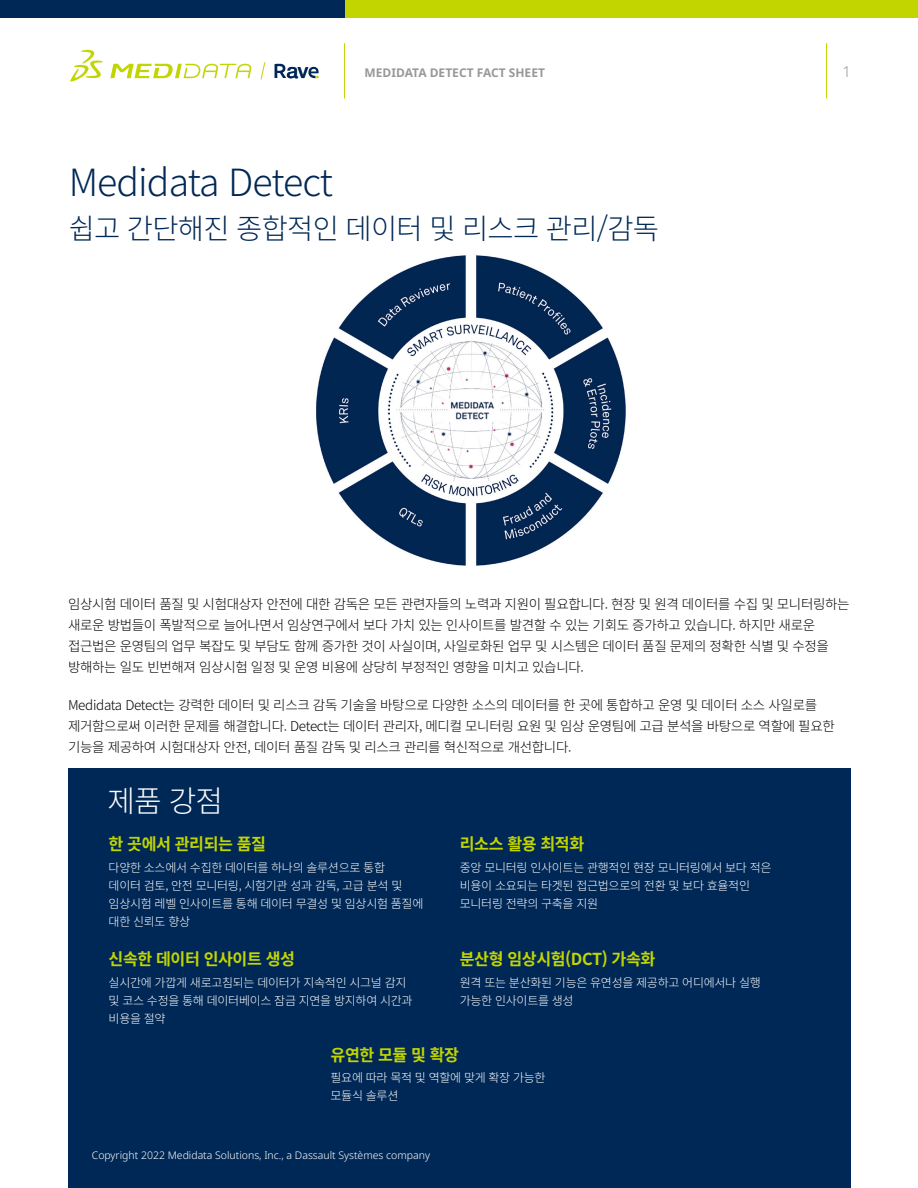
<style>
.page{position:relative;width:918px;height:1188px;background:#fff}
.page>*{position:absolute;margin:0;border:0;box-sizing:border-box;transform-origin:0 0}
.t1{font:300 37.5px "Noto Sans KR";letter-spacing:-.025em;color:#002856}
.H2__W{font:300 30px "Noto Sans KR";color:#fff}
.t2{font:300 28.5px "Noto Sans KR";letter-spacing:-.025em;color:#002856}
.t3{font:700 16.5px "Noto Sans KR";letter-spacing:-.025em;color:#c2d500}
.t4{font:300 15px "Noto Sans";color:#98989a}
.Body{font:300 13.5px/21px "Noto Sans KR";letter-spacing:-.025em;color:#000}
.Body_W_-1{font:300 12px/18px "Noto Sans KR";letter-spacing:-.025em;color:#fff}
.t5{font:700 12px "Noto Sans";color:#98989a}
.t6{font:300 10.5px "Noto Sans";color:#fff}
</style>
<div class="page">
<hr style="left:344px;top:43px;width:1px;height:55px;background:#c2d500">
<hr style="left:826px;top:43px;width:1px;height:55px;background:#c2d500">
<svg style="left:70px;top:50px;width:33px;height:32px"></svg>
<svg style="left:110px;top:64px;width:142px;height:14px"></svg>
<svg style="left:260px;top:62px;width:5px;height:18px"></svg>
<div style="left:68px;top:768px;width:782px;height:420px;background:#002856"></div>
<img style="left:316px;top:255px;width:310px;height:311px">
<div style="left:345px;top:0;width:573px;height:17px;background:#c2d500"></div>
<div style="left:0;top:0;width:345px;height:17px;background:#002856"></div>
<svg style="left:275px;top:63px;width:44px;height:15px"></svg>
<p class="t5" style="left:365px;top:66px;width:182px">MEDIDATA DETECT FACT SHEET</p>
<p class="t4" style="left:842px;top:63px;width:10px">1</p>
<h1 class="t1" style="left:69px;top:161px;width:266px">Medidata Detect</h1>
<h1 class="t2" style="left:69px;top:212px;width:592px">쉽고 간단해진 종합적인 데이터 및 리스크 관리/감독</h1>
<p class="Body" style="left:68px;top:594px;width:783px">임상시험 데이터 품질 및 시험대상자 안전에 대한 감독은 모든 관련자들의 노력과 지원이 필요합니다. 현장 및 원격 데이터를 수집 및 모니터링하는 새로운 방법들이 폭발적으로 늘어나면서 임상연구에서 보다 가치 있는 인사이트를 발견할 수 있는 기회도 증가하고 있습니다. 하지만 새로운 접근법은 운영팀의 업무 복잡도 및 부담도 함께 증가한 것이 사실이며, 사일로화된 업무 및 시스템은 데이터 품질 문제의 정확한 식별 및 수정을 방해하는 일도 빈번해져 임상시험 일정 및 운영 비용에 상당히 부정적인 영향을 미치고 있습니다.</p>
<p class="Body" style="left:68px;top:695px;width:768px">Medidata Detect는 강력한 데이터 및 리스크 감독 기술을 바탕으로 다양한 소스의 데이터를 한 곳에 통합하고 운영 및 데이터 소스 사일로를 제거함으로써 이러한 문제를 해결합니다. Detect는 데이터 관리자, 메디컬 모니터링 요원 및 임상 운영팀에 고급 분석을 바탕으로 역할에 필요한 기능을 제공하여 시험대상자 안전, 데이터 품질 감독 및 리스크 관리를 혁신적으로 개선합니다.</p>
<p class="H2__W" style="left:107px;top:784px;width:117px">제품 강점</p>
<h3 class="t3" style="left:109px;top:835px;width:159px">한 곳에서 관리되는 품질</h3>
<p class="Body_W_-1" style="left:109px;top:859px;width:278px">다양한 소스에서 수집한 데이터를 하나의 솔루션으로 통합</p>
<p class="Body_W_-1" style="left:109px;top:877px;width:316px">데이터 검토, 안전 모니터링, 시험기관 성과 감독, 고급 분석 및 임상시험 레벨 인사이트를 통해 데이터 무결성 및 임상시험 품질에 대한 신뢰도 향상</p>
<h3 class="t3" style="left:109px;top:950px;width:188px">신속한 데이터 인사이트 생성</h3>
<p class="Body_W_-1" style="left:109px;top:973px;width:306px">실시간에 가깝게 새로고침되는 데이터가 지속적인 시그널 감지 및 코스 수정을 통해 데이터베이스 잠금 지연을 방지하여 시간과 비용을 절약</p>
<h3 class="t3" style="left:331px;top:1045px;width:130px">유연한 모듈 및 확장</h3>
<p class="Body_W_-1" style="left:331px;top:1069px;width:217px">필요에 따라 목적 및 역할에 맞게 확장 가능한 모듈식 솔루션</p>
<h3 class="t3" style="left:460px;top:835px;width:126px">리소스 활용 최적화</h3>
<p class="Body_W_-1" style="left:460px;top:859px;width:313px">중앙 모니터링 인사이트는 관행적인 현장 모니터링에서 보다 적은 비용이 소요되는 타겟된 접근법으로의 전환 및 보다 효율적인 모니터링 전략의 구축을 지원</p>
<h3 class="t3" style="left:460px;top:950px;width:197px">분산형 임상시험(DCT) 가속화</h3>
<p class="Body_W_-1" style="left:460px;top:973px;width:302px">원격 또는 분산화된 기능은 유연성을 제공하고 어디에서나 실행 가능한 인사이트를 생성</p>
<p class="t6" style="left:92px;top:1149px;width:340px">Copyright 2022 Medidata Solutions, Inc., a Dassault Systèmes company</p>
</div>
